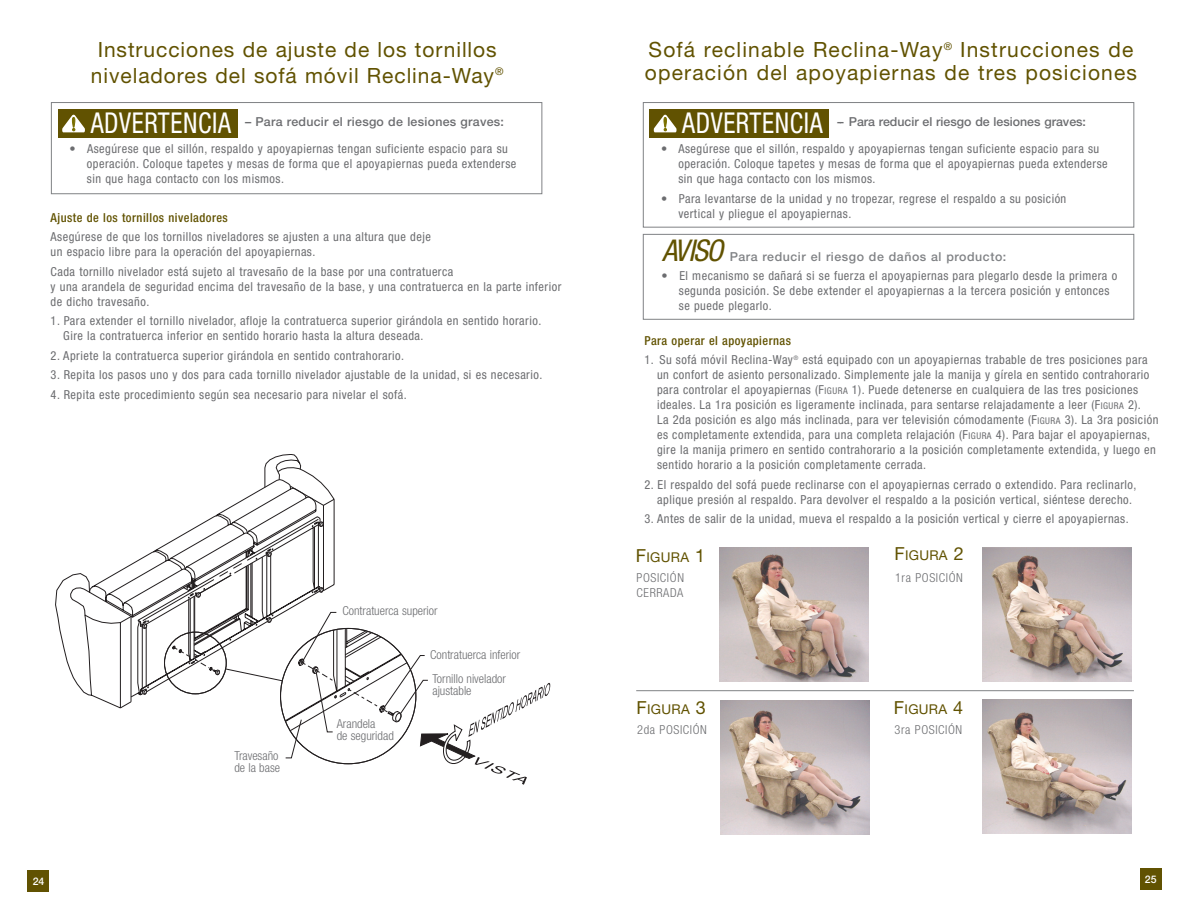
<style>
.page{position:relative;width:1188px;height:918px;background:#fff}
.page>*{position:absolute;margin:0;border:0;box-sizing:border-box;transform-origin:0 0}
.t1{font:italic condensed 30px "Helvetica Neue";letter-spacing:-.05em;color:#615201}
.t2{font:condensed 28.8px "Helvetica Neue";letter-spacing:.025em;color:#fff;scale:.9 1}
.t3{font:21px/25.5px "Helvetica Neue";letter-spacing:.055em;color:#615201;text-align:center}
.t4{font:13.5px "Helvetica Neue";letter-spacing:.02em;color:#615201}
.t5{font:condensed 12.3px/15px "Helvetica Neue";letter-spacing:.04em;color:#6c6d70}
.t6{font:300 condensed 12.3px/12px "Helvetica Neue";color:#6c6d70}
.t7{font:500 condensed 12.3px "Helvetica Neue";letter-spacing:.04em;color:#615201}
.t8{font:300 condensed 12.3px/15px "Helvetica Neue";letter-spacing:.05em;color:#6c6d70}
.t9{font:500 12.3px "Helvetica Neue";color:#6c6d70}
.t10{font:500 12.3px "Helvetica Neue";letter-spacing:.02em;color:#6c6d70}
.t11{font:500 12.3px "Helvetica Neue";letter-spacing:.045em;color:#808285}
.t12{font:500 10.5px "Helvetica Neue";color:#fff}
.s1{font-size:9.3px}
.s2{font-size:18px}
</style>
<div class="page">
<svg style="left:55px;top:454px;width:280px;height:255px"></svg>
<svg style="left:141px;top:521px;width:409px;height:264px"></svg>
<div style="left:51px;top:102px;width:491px;height:92px;border:1px solid #808285"></div>
<div style="left:643px;top:102px;width:491px;height:126px;border:1px solid #808285"></div>
<div style="left:1140px;top:868px;width:21px;height:22px;background:#615201"></div>
<div style="left:28px;top:871px;width:21px;height:21px;background:#615201"></div>
<div style="left:643px;top:234px;width:491px;height:86px;border:1px solid #808285"></div>
<img style="left:719px;top:548px;width:149px;height:134px">
<img style="left:982px;top:700px;width:149px;height:134px">
<img style="left:983px;top:547px;width:149px;height:134px">
<img style="left:721px;top:700px;width:149px;height:134px">
<hr style="left:636px;top:690px;width:498px;height:1px;background:#808285">
<div style="left:58px;top:109px;width:180px;height:29px;background:#615201"></div>
<svg style="left:62px;top:115px;width:23px;height:17px"></svg>
<div style="left:650px;top:109px;width:179px;height:29px;background:#615201"></div>
<svg style="left:654px;top:115px;width:23px;height:17px"></svg>
<h3 class="t3" style="left:645px;top:41px;width:494px;line-height:22.5px;text-align:left">Sofá reclinable Reclina-Way<sup>®</sup> Instrucciones de operación del apoyapiernas de tres posiciones</h3>
<p class="t9" style="left:837px;top:118px;width:251px">-- Para reducir el riesgo de lesiones graves:</p>
<p class="t5" style="left:678px;top:142px;width:431px;text-indent:-17px">• Asegúrese que el sillón, respaldo y apoyapiernas tengan suficiente espacio para su operación. Coloque tapetes y mesas de forma que el apoyapiernas pueda extenderse sin que haga contacto con los mismos.</p>
<p class="t5" style="left:678px;top:192px;width:389px;text-indent:-17px">• Para levantarse de la unidad y no tropezar, regrese el respaldo a su posición vertical y pliegue el apoyapiernas.</p>
<h3 class="t3" style="left:91px;top:39px;width:414px">Instrucciones de ajuste de los tornillos niveladores del sofá móvil Reclina-Way<sup>®</sup></h3>
<p class="t10" style="left:245px;top:117px;width:260px">– Para reducir el riesgo de lesiones graves:</p>
<p class="t5" style="left:87px;top:142px;width:431px;text-indent:-17px">• Asegúrese que el sillón, respaldo y apoyapiernas tengan suficiente espacio para su operación. Coloque tapetes y mesas de forma que el apoyapiernas pueda extenderse sin que haga contacto con los mismos.</p>
<p class="t7" style="left:51px;top:213px;width:179px">Ajuste de los tornillos niveladores</p>
<p class="t5" style="left:51px;top:230px;width:382px">Asegúrese de que los tornillos niveladores se ajusten a una altura que deje un espacio libre para la operación del apoyapiernas.</p>
<p class="t5" style="left:51px;top:265px;width:512px">Cada tornillo nivelador está sujeto al travesaño de la base por una contratuerca<br>y una arandela de seguridad encima del travesaño de la base, y una contratuerca en la parte inferior de dicho travesaño.</p>
<p class="t5" style="left:63px;top:314px;width:480px;text-indent:-13px">1. Para extender el tornillo nivelador, afloje la contratuerca superior girándola en sentido horario.<br>Gire la contratuerca inferior en sentido horario hasta la altura deseada.</p>
<p class="t5" style="left:51px;top:349px;width:355px">2. Apriete la contratuerca superior girándola en sentido contrahorario.</p>
<p class="t5" style="left:51px;top:368px;width:493px">3. Repita los pasos uno y dos para cada tornillo nivelador ajustable de la unidad, si es necesario.</p>
<p class="t5" style="left:51px;top:388px;width:358px">4. Repita este procedimiento según sea necesario para nivelar el sofá.</p>
<h2 class="t2" style="left:91px;top:112px;width:157px">ADVERTENCIA</h2>
<h2 class="t2" style="left:682px;top:112px;width:157px">ADVERTENCIA</h2>
<h1 class="t1" style="left:662px;top:239px;width:63px">AVISO</h1>
<p class="t11" style="left:730px;top:252px;width:278px">Para reducir el riesgo de daños al producto:</p>
<p class="t5" style="left:679px;top:270px;width:440px;text-indent:-17px">• El mecanismo se dañará si se fuerza el apoyapiernas para plegarlo desde la primera o segunda posición. Se debe extender el apoyapiernas a la tercera posición y entonces se puede plegarlo.</p>
<p class="t7" style="left:644px;top:336px;width:148px">Para operar el apoyapiernas</p>
<p class="t5" style="left:657px;top:354px;width:503px;text-indent:-13px">1. Su sofá móvil Reclina-Way<sup>®</sup> está equipado con un apoyapiernas trabable de tres posiciones para un confort de asiento personalizado. Simplemente jale la manija y gírela en sentido contrahorario para controlar el apoyapiernas (F<span class="s1">IGURA</span> 1). Puede detenerse en cualquiera de las tres posiciones ideales. La 1ra posición es ligeramente inclinada, para sentarse relajadamente a leer (F<span class="s1">IGURA</span> 2).<br>La 2da posición es algo más inclinada, para ver televisión cómodamente (F<span class="s1">IGURA</span> 3). La 3ra posición es completamente extendida, para una completa relajación (F<span class="s1">IGURA</span> 4). Para bajar el apoyapiernas, gire la manija primero en sentido contrahorario a la posición completamente extendida, y luego en sentido horario a la posición completamente cerrada.</p>
<p class="t5" style="left:657px;top:478px;width:481px;text-indent:-13px">2. El respaldo del sofá puede reclinarse con el apoyapiernas cerrado o extendido. Para reclinarlo, aplique presión al respaldo. Para devolver el respaldo a la posición vertical, siéntese derecho.</p>
<p class="t5" style="left:644px;top:513px;width:486px">3. Antes de salir de la unidad, mueva el respaldo a la posición vertical y cierre el apoyapiernas.</p>
<p class="t4" style="left:636px;top:552px;width:71px"><span class="s2">F</span>IGURA <span class="s2">1</span></p>
<p class="t4" style="left:894px;top:550px;width:71px"><span class="s2">F</span>IGURA <span class="s2">2</span></p>
<p class="t6" style="left:234px;top:751px;width:47px">Travesaño de la base</p>
<p class="t6" style="left:342px;top:606px;width:97px">Contratuerca superior</p>
<p class="t6" style="left:430px;top:643px;width:92px;line-height:24.5px">Contratuerca inferior<br>Tornillo nivelador</p>
<p class="t6" style="left:432px;top:686px;width:41px">ajustable</p>
<p class="t6" style="left:337px;top:719px;width:59px">Arandela<br>de seguridad</p>
<p class="t8" style="left:637px;top:571px;width:49px">POSICIÓN<br>CERRADA</p>
<p class="t8" style="left:895px;top:571px;width:69px">1ra POSICIÓN</p>
<p class="t4" style="left:637px;top:705px;width:71px"><span class="s2">F</span>IGURA <span class="s2">3</span></p>
<p class="t4" style="left:894px;top:704px;width:71px"><span class="s2">F</span>IGURA <span class="s2">4</span></p>
<p class="t8" style="left:637px;top:724px;width:71px">2da POSICIÓN</p>
<p class="t8" style="left:895px;top:724px;width:69px">3ra POSICIÓN</p>
<p class="t12" style="left:33px;top:877px;width:13px">24</p>
<p class="t12" style="left:1145px;top:875px;width:13px">25</p>
</div>
